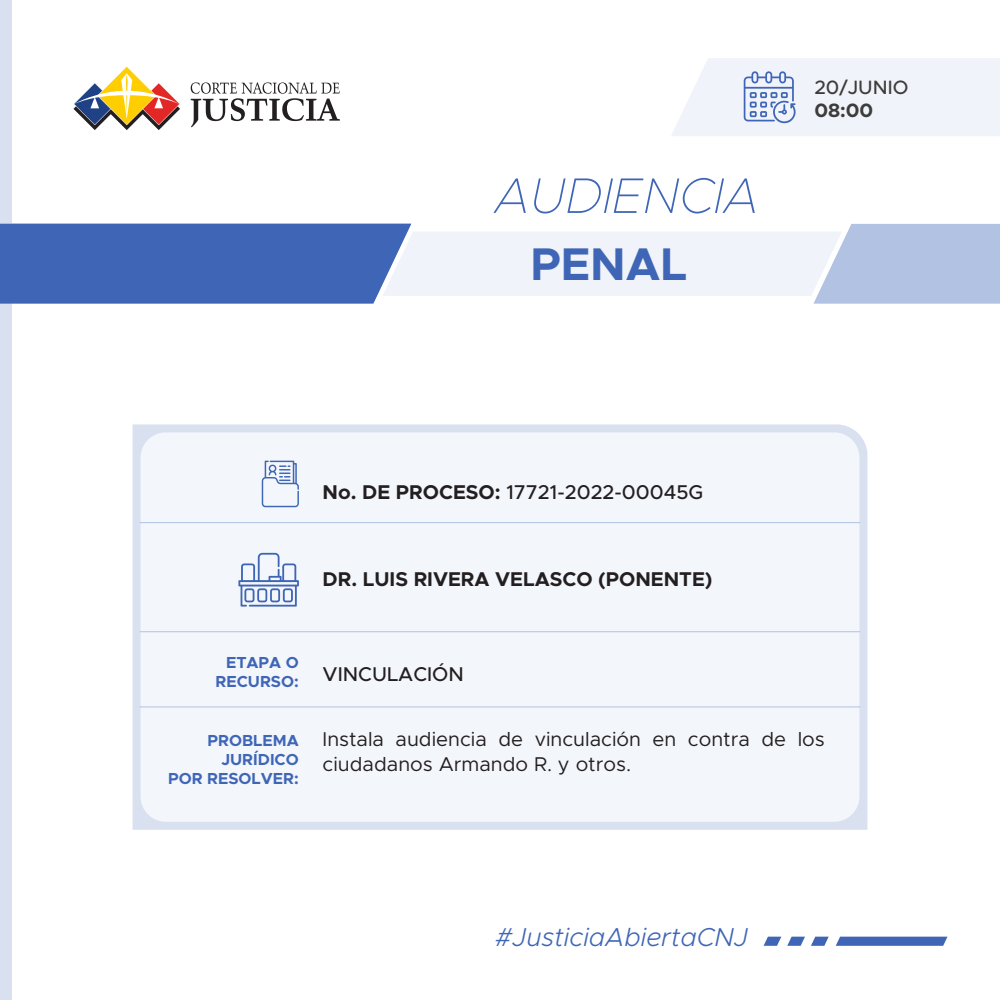
<style>
.page{position:relative;width:1000px;height:1000px;background:#fff}
.page>*{position:absolute;margin:0;border:0;box-sizing:border-box;transform-origin:0 0}
.t1{font:italic 100 50.2px "Metropolis";color:#3f66b6}
.t2{font:700 46px "Metropolis";color:#3f66b6}
.t3{font:italic 300 26px "Metropolis";color:#3f66b6}
.t4{font:20px/24px "Metropolis";color:#231f20}
.t5{font:500 20px "Metropolis";color:#231f20}
.t6{font:700 20px "Metropolis";color:#231f20}
.t7{font:500 19.4px "Metropolis";color:#3c3c3b}
.t8{font:700 19.4px "Metropolis";color:#3c3c3b}
.t9{font:700 16px/19.2px "Metropolis";color:#3f66b6;text-align:right}
.s1{font-weight:700}
</style>
<div class="page">
<div style="left:0;top:0;width:12px;height:1000px;background:#d9e0f0"></div>
<svg style="left:836px;top:937px;width:112px;height:9px"></svg>
<svg style="left:811px;top:937px;width:18px;height:9px"></svg>
<svg style="left:787px;top:937px;width:18px;height:9px"></svg>
<svg style="left:764px;top:937px;width:17px;height:9px"></svg>
<svg style="left:0;top:223px;width:1000px;height:81px"></svg>
<svg style="left:133px;top:424px;width:734px;height:406px;background:#dae1f0"></svg>
<div style="left:141px;top:432px;width:718px;height:390px;background:#f3f6fb;border-radius:25px"></div>
<svg style="left:262px;top:461px;width:37px;height:46px"></svg>
<hr style="left:140px;top:522px;width:720px;height:1px;background:#b2c2e2">
<hr style="left:140px;top:631px;width:720px;height:1px;background:#b2c2e2">
<hr style="left:140px;top:707px;width:720px;height:1px;background:#b2c2e2">
<svg style="left:238px;top:553px;width:61px;height:54px"></svg>
<svg style="left:191px;top:82px;width:149px;height:45px"></svg>
<svg style="left:73px;top:66px;width:107px;height:64px"></svg>
<svg style="left:671px;top:58px;width:329px;height:78px"></svg>
<h1 class="t1" style="left:495px;top:164px;width:266px">AUDIENCIA</h1>
<h2 class="t2" style="left:530px;top:235px;width:158px">PENAL</h2>
<p class="t7" style="left:814px;top:75px;width:96px">20/JUNIO</p>
<p class="t8" style="left:814px;top:98px;width:60px">08:00</p>
<p class="t5" style="left:323px;top:479px;width:382px"><span class="s1">No. DE PROCESO:</span> 17721-2022-00045G</p>
<p class="t6" style="left:323px;top:566px;width:391px">DR. LUIS RIVERA VELASCO (PONENTE)</p>
<p class="t9" style="left:216px;top:653px;width:85px">ETAPA O<br>RECURSO:</p>
<p class="t9" style="left:168px;top:731px;width:132px">PROBLEMA<br>JURÍDICO<br>POR RESOLVER:</p>
<p class="t5" style="left:323px;top:661px;width:143px">VINCULACIÓN</p>
<p class="t4" style="left:323px;top:728px;width:504px">Instala audiencia de vinculación en contra de los ciudadanos Armando R. y otros.</p>
<h3 class="t3" style="left:495px;top:921px;width:255px">#JusticiaAbiertaCNJ</h3>
</div>
